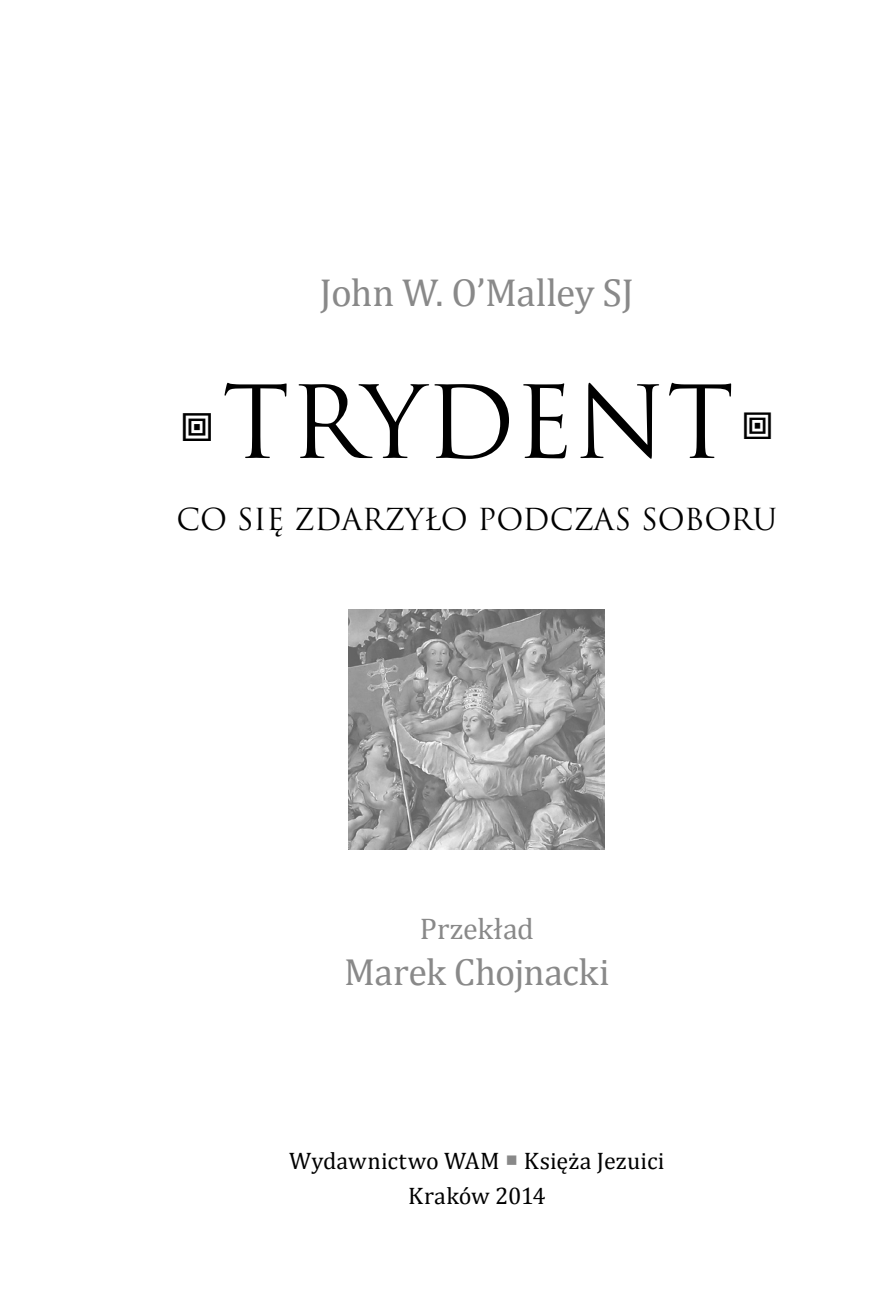
<style>
.page{position:relative;width:886px;height:1316px;background:#fff}
.page>*{position:absolute;margin:0;border:0;box-sizing:border-box;transform-origin:0 0}
.t1{font:97.8px "Trajan Pro";color:#000}
.t2{font:39.2px "Cambria";letter-spacing:-.01em;color:#898989}
.t3{font:38px "Cambria";letter-spacing:-.015em;color:#898989}
.t4{font:30px "Cambria";letter-spacing:.005em;color:#898989}
.t5{font:29.6px "Trajan Pro";color:#000}
.t6{font:24px/35px "Cambria";color:#000;text-align:center}
</style>
<div class="page">
<img style="left:349px;top:610px;width:255px;height:239px">
<h2 class="t2" style="left:320px;top:269px;width:315px">John W. O’Malley SJ</h2>
<h1 class="t1" style="left:222px;top:367px;width:513px">TRYDENT</h1>
<p class="t5" style="left:176px;top:502px;width:602px">CO SIĘ ZDARZYŁO PODCZAS SOBORU</p>
<p class="t4" style="left:420px;top:910px;width:115px">Przekład</p>
<h3 class="t3" style="left:344px;top:948px;width:267px">Marek Chojnacki</h3>
<p class="t6" style="left:289px;top:1142px;width:377px">Wydawnictwo WAM Księża Jezuici<br>Kraków 2014</p>
</div>
